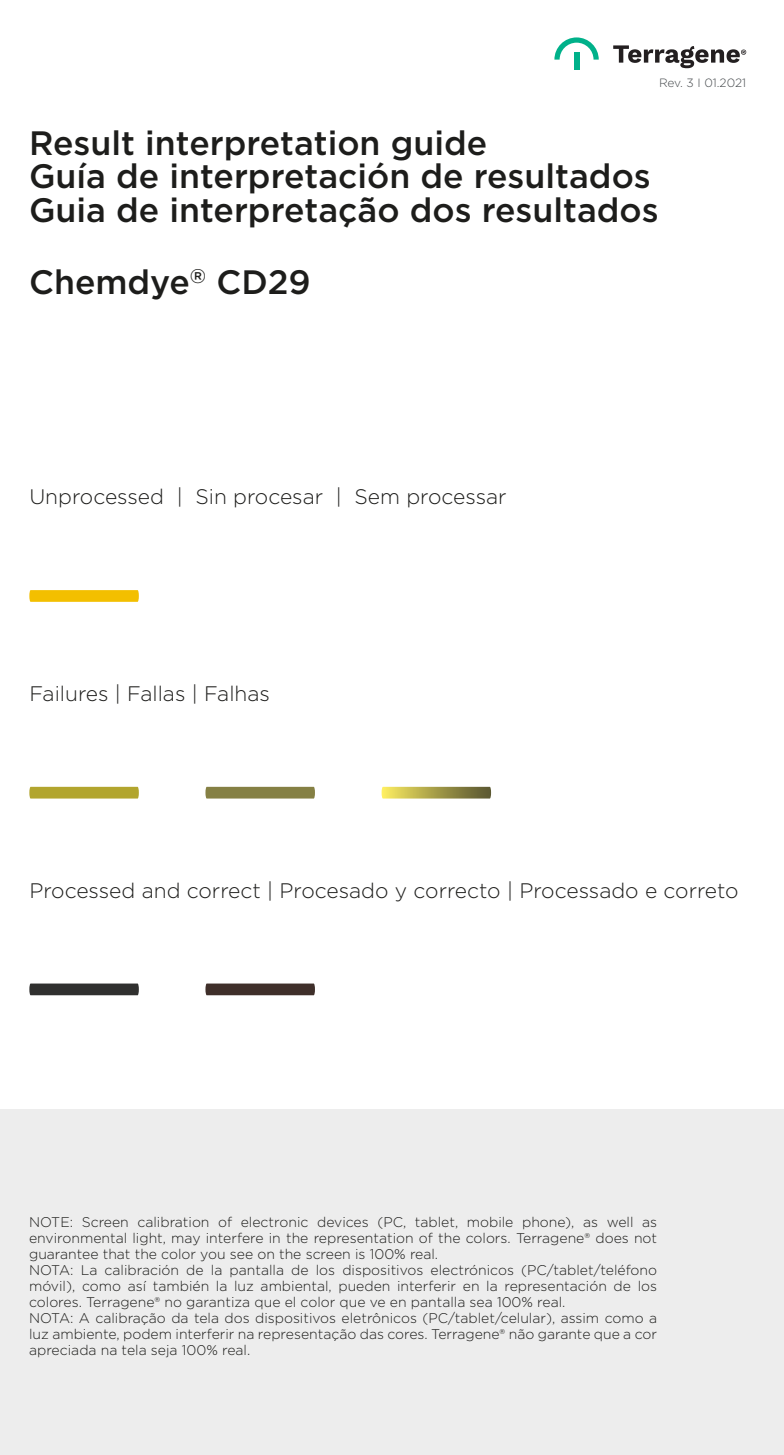
<style>
.page{position:relative;width:784px;height:1455px;background:#fff}
.page>*{position:absolute;margin:0;border:0;box-sizing:border-box;transform-origin:0 0}
.t1{font:500 33.8px/33.8px "Gotham";color:#1d1d1b}
.t2{font:300 21px "Gotham";color:#1d1d1b}
.t3{font:300 14px/16px "Gotham";color:#1d1d1b}
.t4{font:300 12px "Gotham";letter-spacing:-.005em;color:#45494c}
</style>
<div class="page">
<svg style="left:613px;top:45px;width:133px;height:23px"></svg>
<svg style="left:554px;top:37px;width:45px;height:23px"></svg>
<div style="left:574px;top:52px;width:5px;height:18px;background:#00b18a"></div>
<svg style="left:29px;top:590px;width:110px;height:12px"></svg>
<svg style="left:29px;top:983px;width:110px;height:12px"></svg>
<svg style="left:205px;top:983px;width:110px;height:12px"></svg>
<svg style="left:29px;top:787px;width:110px;height:12px"></svg>
<svg style="left:205px;top:787px;width:110px;height:12px"></svg>
<svg style="left:382px;top:787px;width:109px;height:12px"></svg>
<div style="left:0;top:1109px;width:784px;height:346px;background:#ededed"></div>
<p class="t4" style="left:659px;top:75px;width:89px">Rev. 3 I 01.2021</p>
<h1 class="t1" style="left:29px;top:125px;width:631px">Result interpretation guide<br>Guía de interpretación de resultados<br>Guia de interpretação dos resultados</h1>
<h1 class="t1" style="left:29px;top:265px;width:283px">Chemdye<sup>®</sup> CD29</h1>
<h2 class="t2" style="left:29px;top:483px;width:479px">Unprocessed | Sin procesar | Sem processar</h2>
<h2 class="t2" style="left:29px;top:680px;width:242px">Failures | Fallas | Falhas</h2>
<h2 class="t2" style="left:29px;top:877px;width:711px">Processed and correct | Procesado y correcto | Processado e correto</h2>
<p class="t3" style="left:29px;top:1214px;width:629px">NOTE: Screen calibration of electronic devices (PC, tablet, mobile phone), as well as environmental light, may interfere in the representation of the colors. Terragene® does not guarantee that the color you see on the screen is 100% real.<br>NOTA: La calibración de la pantalla de los dispositivos electrónicos (PC/tablet/teléfono móvil), como así también la luz ambiental, pueden interferir en la representación de los colores. Terragene® no garantiza que el color que ve en pantalla sea 100% real.<br>NOTA: A calibração da tela dos dispositivos eletrônicos (PC/tablet/celular), assim como a luz ambiente, podem interferir na representação das cores. Terragene® não garante que a cor apreciada na tela seja 100% real.</p>
</div>
